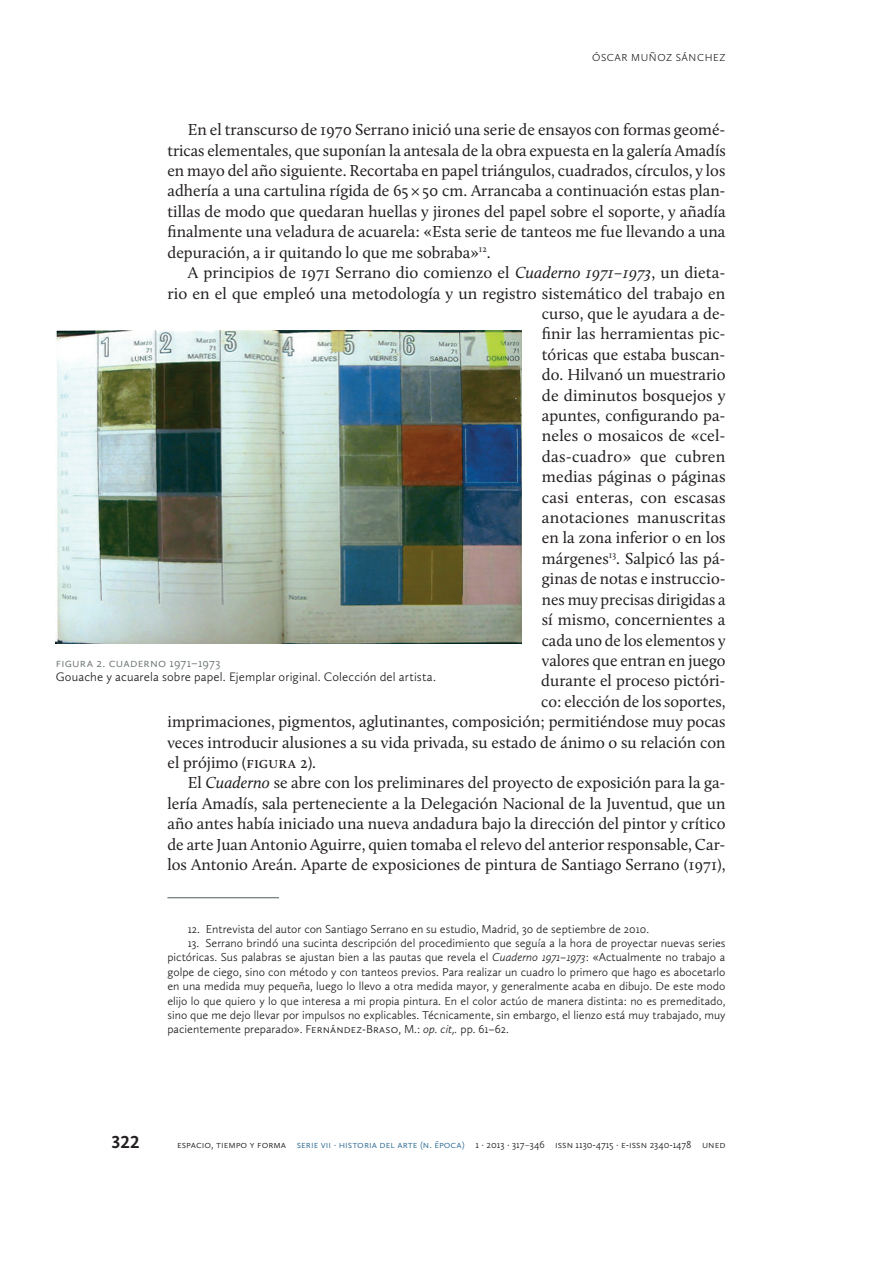
<style>
.page{position:relative;width:893px;height:1263px;background:#fff}
.page>*{position:absolute;margin:0;border:0;box-sizing:border-box;transform-origin:0 0}
.t1{font:700 18px "Calluna Sans";color:#231f20}
.t2{font:16.5px/20.4px "Calluna";color:#231f20;text-align:justify}
.t3{font:300 12.75px "Calluna Sans";letter-spacing:.01em;color:#231f20}
.t4{font:300 12.75px "Calluna Sans";letter-spacing:.015em;color:#67706e}
.t5{font:300 12px/14.4px "Calluna Sans";color:#231f20;text-align:justify}
.t6{font:300 10.5px "Calluna Sans";color:#231f20}
.t7{font:300 10.5px "Calluna Sans";color:#286790}
.s1{font-style:italic}
.s2{color:#286790}
.s3{font-weight:400;color:#67706e}
</style>
<div class="page">
<hr style="left:167px;top:897px;width:112px;height:1px;background:#67706e">
<img style="left:56px;top:331px;width:465px;height:312px">
<p class="t6" style="left:592px;top:52px;width:17px">Óscar</p>
<p class="t6" style="left:631px;top:52px;width:66px">Mu ñoz Sánche</p>
<p class="t6" style="left:719px;top:52px;width:8px">z</p>
<p class="t2" style="left:167px;top:119px;width:560px;text-indent:20px">En el transcurso de 1970 Serrano inició una serie de ensayos con formas geomé&shy;tricas elementales, que suponían la antesala de la obra expuesta en la galería Amadís en mayo del año siguiente. Recortaba en papel triángulos, cuadrados, círculos, y los adhería a una cartulina rígida de 65 × 50 cm. Arrancaba a continuación estas plan&shy;tillas de modo que quedaran huellas y jirones del papel sobre el soporte, y añadía finalmente una veladura de acuarela: «Esta serie de tanteos me fue llevando a una depuración, a ir quitando lo que me sobraba»<sup>12</sup>.</p>
<p class="t2" style="left:188px;top:262px;width:539px">A principios de 1971 Serrano dio comienzo el <span class="s1">Cuaderno 1971–1973</span>, un dieta-</p>
<p class="t2" style="left:167px;top:283px;width:559px">rio en el que empleó una metodología y un registro sistemático del trabajo en</p>
<p class="t2" style="left:542px;top:303px;width:185px">curso, que le ayudara a de-</p>
<p class="t2" style="left:542px;top:323px;width:185px">finir las herramientas pic-</p>
<p class="t2" style="left:542px;top:344px;width:185px">tóricas que estaba buscan-</p>
<p class="t2" style="left:542px;top:364px;width:185px">do. Hilvanó un muestrario</p>
<p class="t2" style="left:542px;top:385px;width:185px">de diminutos bosquejos y</p>
<p class="t2" style="left:542px;top:405px;width:185px">apuntes, configurando pa-</p>
<p class="t2" style="left:542px;top:425px;width:185px">neles o mosaicos de «cel-</p>
<p class="t2" style="left:542px;top:446px;width:185px">das-cuadro» que cubren</p>
<p class="t2" style="left:542px;top:466px;width:185px">medias páginas o páginas</p>
<p class="t2" style="left:542px;top:487px;width:185px">casi enteras, con escasas</p>
<p class="t2" style="left:542px;top:507px;width:185px">anotaciones manuscritas</p>
<p class="t2" style="left:542px;top:528px;width:185px">en la zona inferior o en los</p>
<p class="t2" style="left:542px;top:548px;width:185px">márgenes<sup>13</sup>. Salpicó las pá-</p>
<p class="t2" style="left:542px;top:568px;width:185px">ginas de notas e instruccio-</p>
<p class="t2" style="left:542px;top:589px;width:185px">nes muy precisas dirigidas a</p>
<p class="t2" style="left:542px;top:609px;width:185px">sí mismo, concernientes a</p>
<p class="t2" style="left:542px;top:630px;width:185px">cada uno de los elementos y</p>
<p class="t2" style="left:542px;top:650px;width:185px">valores que entran en juego</p>
<p class="t2" style="left:541px;top:670px;width:186px">durante el proceso pictóri-</p>
<p class="t2" style="left:541px;top:691px;width:186px">co: elección de los soportes,</p>
<p class="t2" style="left:167px;top:711px;width:560px">imprimaciones, pigmentos, aglutinantes, composición; permitiéndose muy pocas</p>
<p class="t2" style="left:167px;top:732px;width:560px">veces introducir alusiones a su vida privada, su estado de ánimo o su relación con</p>
<p class="t2" style="left:167px;top:752px;width:150px">el prójimo (Figura 2).</p>
<p class="t2" style="left:188px;top:772px;width:539px">El <span class="s1">Cuaderno</span> se abre con los preliminares del proyecto de exposición para la ga-</p>
<p class="t2" style="left:167px;top:793px;width:560px">lería Amadís, sala perteneciente a la Delegación Nacional de la Juventud, que un</p>
<p class="t2" style="left:167px;top:813px;width:560px">año antes había iniciado una nueva andadura bajo la dirección del pintor y crítico</p>
<p class="t2" style="left:167px;top:834px;width:560px">de arte Juan Antonio Aguirre, quien tomaba el relevo del anterior responsable, Car-</p>
<p class="t2" style="left:167px;top:854px;width:560px">los Antonio Areán. Aparte de exposiciones de pintura de Santiago Serrano (1971),</p>
<p class="t4" style="left:56px;top:655px;width:24px">Figura</p>
<p class="t4" style="left:96px;top:655px;width:126px">2. Cuaderno 1971–1973</p>
<p class="t3" style="left:56px;top:669px;width:382px">Gouache y acuarela sobre papel. Ejemplar original. Colección del artista.</p>
<p class="t5" style="left:188px;top:921px;width:463px">12. Entrevista del autor con Santiago Serrano en su estudio, Madrid, 30 de septiembre de 2010.</p>
<p class="t5" style="left:167px;top:935px;width:560px;text-indent:20px">13. Serrano brindó una sucinta descripción del procedimiento que seguía a la hora de proyectar nuevas series pictóricas. Sus palabras se ajustan bien a las pautas que revela el <span class="s1">Cuaderno 1971–1973</span>: «Actualmente no trabajo a golpe de ciego, sino con método y con tanteos previos. Para realizar un cuadro lo primero que hago es abocetarlo en una medida muy pequeña, luego lo llevo a otra medida mayor, y generalmente acaba en dibujo. De este modo elijo lo que quiero y lo que interesa a mi propia pintura. En el color actúo de manera distinta: no es premeditado, sino que me dejo llevar por impulsos no explicables. Técnicamente, sin embargo, el lienzo está muy trabajado, muy pacientemente preparado». Fernández-Braso</p>
<p class="t5" style="left:398px;top:1022px;width:112px">, M.: <span class="s1">op. cit,.</span> pp. 61–62.</p>
<p class="t1" style="left:112px;top:1131px;width:29px">322</p>
<p class="t6" style="left:177px;top:1138px;width:130px">ESPACIO, TIEMPO Y FORMA <span class="s2">Serie</span></p>
<p class="t7" style="left:321px;top:1138px;width:30px">VII · historia</p>
<p class="t7" style="left:380px;top:1138px;width:24px">del arte</p>
<p class="t7" style="left:420px;top:1138px;width:26px">(n. época</p>
<p class="t6" style="left:462px;top:1138px;width:264px"><span class="s2">)</span> 1 · 2013 · 317<span class="s3">–</span>346 ISSN 1130-4715 · e-iss n 2340-1478 UN ED</p>
</div>
